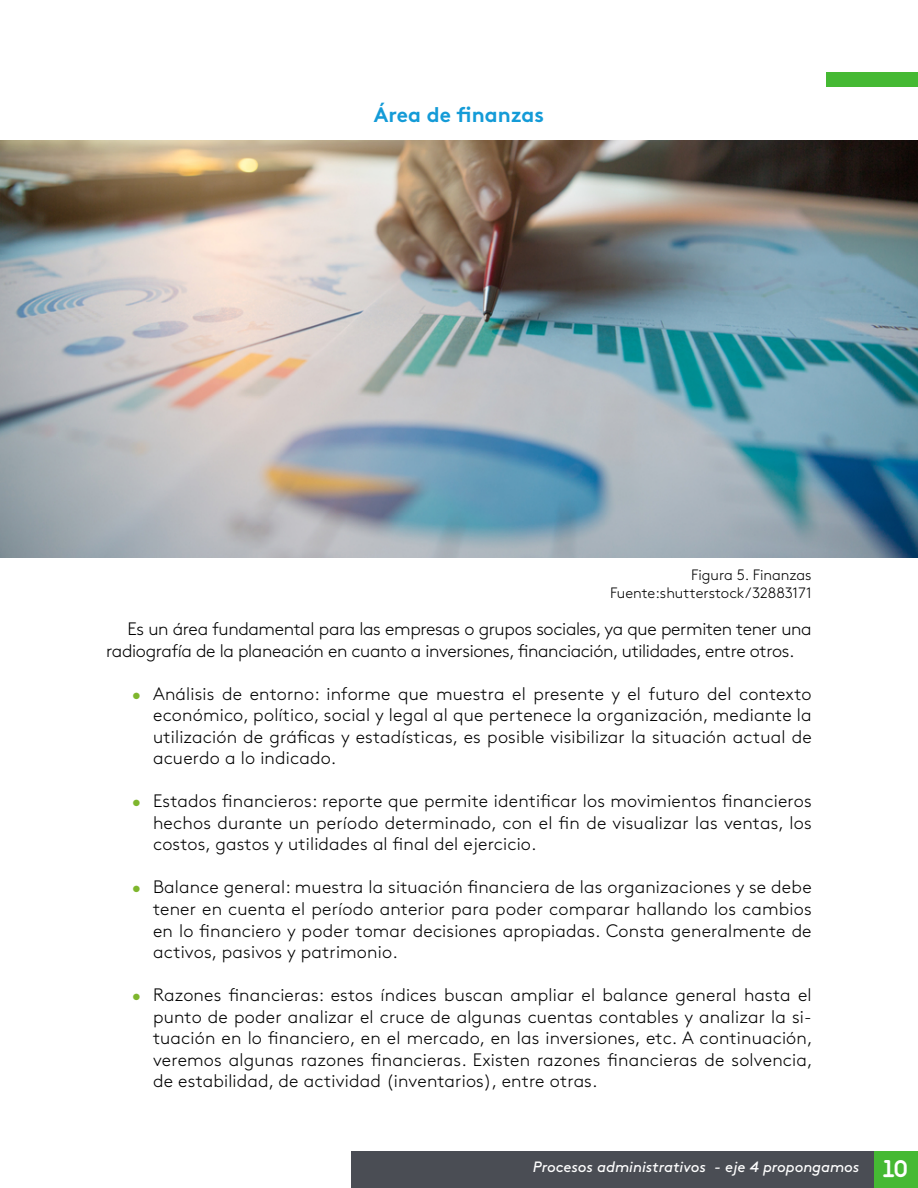
<style>
.page{position:relative;width:918px;height:1188px;background:#fff}
.page>*{position:absolute;margin:0;border:0;box-sizing:border-box;transform-origin:0 0}
.t1{font:21px "Brown Std Bold Alt";color:#149bd7}
.t2{font:300 18px/21.6px "Brown Std";letter-spacing:.005em;color:#000;text-align:justify}
.t3{font:300 18px/21.6px "Brown Std";letter-spacing:-.02em;color:#000}
.t4{font:300 15px/18px "Brown Std";color:#000;text-align:right}
.t5{font:italic 15px "Brown Std";letter-spacing:-.005em;color:#fff}
.s1{color:#7eb62d}
.s2{font-family:"Areandina Voz";font-style:normal;font-size:24px}
</style>
<div class="page">
<div style="left:826px;top:72px;width:92px;height:15px;background:#45b933"></div>
<div style="left:873px;top:1151px;width:45px;height:37px;background:#45b933"></div>
<div style="left:351px;top:1151px;width:522px;height:37px;background:#4a4d54"></div>
<img style="left:0;top:140px;width:918px;height:417px">
<p class="t1" style="left:374px;top:102px;width:172px">Área de finanzas</p>
<p class="t4" style="left:610px;top:566px;width:203px">Figura 5. Finanzas<br>Fuente:shutterstock/32883171</p>
<p class="t3" style="left:106px;top:618px;width:707px;text-indent:21px">Es un área fundamental para las empresas o grupos sociales, ya que permiten tener una radiografía de la planeación en cuanto a inversiones, financiación, utilidades, entre otros.</p>
<p class="t2" style="left:153px;top:683px;width:660px;text-indent:-21px"><span class="s1">•</span> Análisis de entorno: informe que muestra el presente y el futuro del contexto económico, político, social y legal al que pertenece la organización, mediante la utilización de gráficas y estadísticas, es posible visibilizar la situación actual de acuerdo a lo indicado.</p>
<p class="t2" style="left:153px;top:791px;width:660px;text-indent:-21px"><span class="s1">•</span> Estados financieros: reporte que permite identificar los movimientos financieros hechos durante un período determinado, con el fin de visualizar las ventas, los costos, gastos y utilidades al final del ejercicio.</p>
<p class="t2" style="left:153px;top:877px;width:660px;text-indent:-21px"><span class="s1">•</span> Balance general: muestra la situación financiera de las organizaciones y se debe tener en cuenta el período anterior para poder comparar hallando los cambios en lo financiero y poder tomar decisiones apropiadas. Consta generalmente de activos, pasivos y patrimonio.</p>
<p class="t2" style="left:153px;top:984px;width:661px;text-indent:-21px"><span class="s1">•</span> Razones financieras: estos índices buscan ampliar el balance general hasta el punto de poder analizar el cruce de algunas cuentas contables y analizar la si&shy;tuación en lo financiero, en el mercado, en las inversiones, etc. A continuación, veremos algunas razones financieras. Existen razones financieras de solvencia, de estabilidad, de actividad (inventarios), entre otras.</p>
<p class="t5" style="left:533px;top:1158px;width:376px">Procesos administrativos - eje 4 propongamos <span class="s2">10</span></p>
</div>
